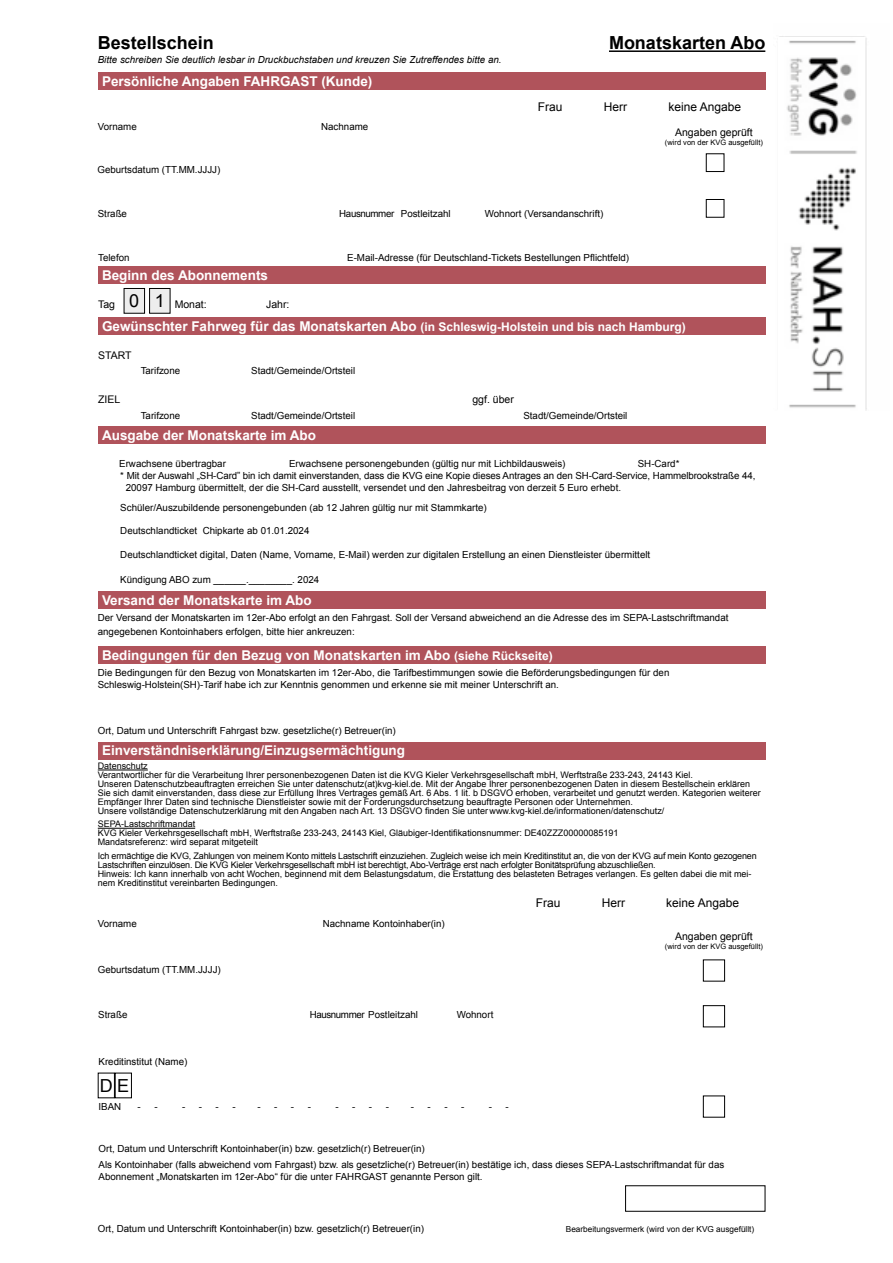
<style>
.page{position:relative;width:893px;height:1263px;background:#fff}
.page>*{position:absolute;margin:0;border:0;box-sizing:border-box;transform-origin:0 0}
.t1{font:700 18px "Arial";color:#000}
.t2{font:18px "Arial";color:#000}
.t3{font:700 13.5px "Arial";color:#fff}
.t4{font:12px "Arial";color:#000}
.t5{font:10.5px "Arial";color:#000}
.t6{font:9.75px/14.1px "Arial";color:#000}
.t7{font:italic 9.75px "Arial";color:#000}
.t8{font:9px/9px "Arial";color:#000}
.t9{font:9px/9px "Arial";letter-spacing:-.02em;color:#000}
.t10{font:8.25px "Arial";color:#000}
.t11{font:7.5px "Arial";color:#000}
.s1{font-size:12px}
.s2{font-size:18px}
</style>
<div class="page">
<div style="left:98px;top:72px;width:667px;height:17px;background:#b0535b"></div>
<div style="left:98px;top:267px;width:667px;height:17px;background:#b0535b"></div>
<div style="left:98px;top:318px;width:667px;height:17px;background:#b0535b"></div>
<div style="left:98px;top:426px;width:667px;height:17px;background:#b0535b"></div>
<div style="left:98px;top:591px;width:667px;height:17px;background:#b0535b"></div>
<div style="left:98px;top:646px;width:667px;height:17px;background:#b0535b"></div>
<div style="left:98px;top:742px;width:667px;height:17px;background:#b0535b"></div>
<hr style="left:609px;top:50px;width:156px;height:2px;background:#000">
<div style="left:124px;top:288px;width:21px;height:25px;background:#ededed"></div>
<div style="left:124px;top:288px;width:21px;height:26px;border:1px solid #000"></div>
<div style="left:150px;top:288px;width:20px;height:25px;background:#ededed"></div>
<div style="left:149px;top:288px;width:21px;height:26px;border:1px solid #000"></div>
<hr style="left:98px;top:770px;width:50px;height:1px;background:#000">
<hr style="left:98px;top:828px;width:97px;height:1px;background:#000">
<div style="left:703px;top:959px;width:22px;height:22px;border:1px solid #000"></div>
<div style="left:703px;top:1005px;width:22px;height:22px;border:1px solid #000"></div>
<div style="left:703px;top:1095px;width:22px;height:22px;border:1px solid #000"></div>
<div style="left:98px;top:1073px;width:17px;height:25px;border:1px solid #000"></div>
<div style="left:115px;top:1073px;width:17px;height:25px;border:1px solid #000"></div>
<div style="left:706px;top:153px;width:18px;height:19px;border:1px solid #000"></div>
<div style="left:706px;top:199px;width:18px;height:19px;border:1px solid #000"></div>
<img style="left:779px;top:36px;width:88px;height:374px">
<h1 class="t1" style="left:98px;top:31px;width:118px">Bestellschein</h1>
<h1 class="t1" style="left:609px;top:31px;width:158px">Monatskarten Abo</h1>
<p class="t7" style="left:98px;top:53px;width:405px">Bitte schreiben Sie deutlich lesbar in Druckbuchstaben und kreuzen Sie Zutreffendes bitte an.</p>
<p class="t4" style="left:538px;top:99px;width:26px">Frau</p>
<p class="t4" style="left:604px;top:99px;width:25px">Herr</p>
<p class="t4" style="left:668px;top:99px;width:74px">keine Angabe</p>
<p class="t6" style="left:98px;top:120px;width:41px">Vorname</p>
<p class="t6" style="left:321px;top:120px;width:49px">Nachname</p>
<p class="t6" style="left:97px;top:163px;width:124px">Geburtsdatum (TT.MM.JJJJ)</p>
<p class="t6" style="left:98px;top:206px;width:31px">Straße</p>
<p class="t6" style="left:339px;top:206px;width:113px">Hausnummer Postleitzahl</p>
<p class="t6" style="left:485px;top:206px;width:120px">Wohnort (Versandanschrift)</p>
<p class="t6" style="left:98px;top:251px;width:33px">Telefon</p>
<p class="t6" style="left:347px;top:251px;width:283px">E-Mail-Adresse (für Deutschland-Tickets Bestellungen Pflichtfeld)</p>
<h2 class="t3" style="left:102px;top:72px;width:272px">Persönliche Angaben FAHRGAST (Kunde)</h2>
<p class="t5" style="left:675px;top:126px;width:79px">Angaben geprüft</p>
<p class="t11" style="left:665px;top:138px;width:99px">(wird von der KVG ausgefüllt)</p>
<h2 class="t3" style="left:102px;top:267px;width:168px">Beginn des Abonnements</h2>
<h2 class="t3" style="left:102px;top:318px;width:585px">Gewünschter Fahrweg für das Monatskarten Abo <span class="s1">(in Schleswig-Holstein und bis nach Hamburg)</span></h2>
<p class="t5" style="left:98px;top:297px;width:110px">Tag <span class="s2">0 1</span> Monat:</p>
<p class="t5" style="left:266px;top:297px;width:25px">Jahr:</p>
<p class="t5" style="left:98px;top:348px;width:35px">START</p>
<p class="t5" style="left:98px;top:393px;width:24px">ZIEL</p>
<p class="t5" style="left:472px;top:393px;width:43px">ggf. über</p>
<p class="t6" style="left:141px;top:363px;width:41px">Tarifzone</p>
<p class="t6" style="left:251px;top:363px;width:106px">Stadt/Gemeinde/Ortsteil</p>
<p class="t6" style="left:141px;top:409px;width:41px">Tarifzone</p>
<p class="t6" style="left:251px;top:409px;width:106px">Stadt/Gemeinde/Ortsteil</p>
<p class="t6" style="left:523px;top:409px;width:106px">Stadt/Gemeinde/Ortsteil</p>
<h2 class="t3" style="left:102px;top:426px;width:216px">Ausgabe der Monatskarte im Abo</h2>
<p class="t6" style="left:119px;top:457px;width:108px">Erwachsene übertragbar</p>
<p class="t6" style="left:289px;top:457px;width:278px">Erwachsene personengebunden (gültig nur mit Lichbildausweis)</p>
<p class="t6" style="left:638px;top:457px;width:43px">SH-Card*</p>
<p class="t6" style="left:120px;top:469px;width:637px">* Mit der Auswahl „SH-Card” bin ich damit einverstanden, dass die KVG eine Kopie dieses Antrages an den SH-Card-Service, Hammelbrookstraße 44,</p>
<p class="t6" style="left:126px;top:480px;width:497px">20097 Hamburg übermittelt, der die SH-Card ausstellt, versendet und den Jahresbeitrag von derzeit 5 Euro erhebt.</p>
<p class="t6" style="left:120px;top:501px;width:368px">Schüler/Auszubildende personengebunden (ab 12 Jahren gültig nur mit Stammkarte)</p>
<p class="t6" style="left:120px;top:524px;width:191px">Deutschlandticket Chipkarte ab 01.01.2024</p>
<p class="t6" style="left:120px;top:548px;width:531px">Deutschlandticket digital, Daten (Name, Vorname, E-Mail) werden zur digitalen Erstellung an einen Dienstleister übermittelt</p>
<p class="t6" style="left:120px;top:572px;width:200px">Kündigung ABO zum ______.________. 2024</p>
<p class="t6" style="left:98px;top:610px;width:632px">Der Versand der Monatskarten im 12er-Abo erfolgt an den Fahrgast. Soll der Versand abweichend an die Adresse des im SEPA-Lastschriftmandat angegebenen Kontoinhabers erfolgen, bitte hier ankreuzen:</p>
<p class="t6" style="left:98px;top:667px;width:573px;line-height:11.7px">Die Bedingungen für den Bezug von Monatskarten im 12er-Abo, die Tarifbestimmungen sowie die Beförderungsbedingungen für den<br>Schleswig-Holstein(SH)-Tarif habe ich zur Kenntnis genommen und erkenne sie mit meiner Unterschrift an.</p>
<p class="t6" style="left:98px;top:724px;width:300px">Ort, Datum und Unterschrift Fahrgast bzw. gesetzliche(r) Betreuer(in)</p>
<h2 class="t3" style="left:102px;top:591px;width:211px">Versand der Monatskarte im Abo</h2>
<h2 class="t3" style="left:102px;top:646px;width:452px">Bedingungen für den Bezug von Monatskarten im Abo <span class="s1">(siehe Rückseite)</span></h2>
<h2 class="t3" style="left:102px;top:742px;width:305px">Einverständniserklärung/Einzugsermächtigung</h2>
<p class="t8" style="left:98px;top:761px;width:664px">Datenschutz<br>Verantwortlicher für die Verarbeitung Ihrer personenbezogenen Daten ist die KVG Kieler Verkehrsgesellschaft mbH, Werftstraße 233-243, 24143 Kiel.<br>Unseren Datenschutzbeauftragten erreichen Sie unter datenschutz(at)kvg-kiel.de. Mit der Angabe Ihrer personenbezogenen Daten in diesem Bestellschein erklären Sie sich damit einverstanden, dass diese zur Erfüllung Ihres Vertrages gemäß Art. 6 Abs. 1 lit. b DSGVO erhoben, verarbeitet und genutzt werden. Kategorien weiterer Empfänger Ihrer Daten sind technische Dienstleister sowie mit der Forderungsdurchsetzung beauftragte Personen oder Unternehmen.<br>Unsere vollständige Datenschutzerklärung mit den Angaben nach Art. 13 DSGVO finden Sie unter www.kvg-kiel.de/informationen/datenschutz/</p>
<p class="t8" style="left:98px;top:820px;width:522px">SEPA-Lastschriftmandat<br>KVG Kieler Verkehrsgesellschaft mbH, Werftstraße 233-243, 24143 Kiel, Gläubiger-Identifikationsnummer: DE40ZZZ00000085191<br>Mandatsreferenz: wird separat mitgeteilt</p>
<p class="t9" style="left:98px;top:851px;width:660px">Ich ermächtige die KVG, Zahlungen von meinem Konto mittels Lastschrift einzuziehen. Zugleich weise ich mein Kreditinstitut an, die von der KVG auf mein Konto gezogenen Lastschriften einzulösen. Die KVG Kieler Verkehrsgesellschaft mbH ist berechtigt, Abo-Verträge erst nach erfolgter Bonitätsprüfung abzuschließen.<br>Hinweis: Ich kann innerhalb von acht Wochen, beginnend mit dem Belastungsdatum, die Erstattung des belasteten Betrages verlangen. Es gelten dabei die mit mei&shy;nem Kreditinstitut vereinbarten Bedingungen.</p>
<p class="t6" style="left:98px;top:916px;width:41px">Vorname</p>
<p class="t6" style="left:323px;top:916px;width:123px">Nachname Kontoinhaber(in)</p>
<p class="t6" style="left:98px;top:963px;width:124px">Geburtsdatum (TT.MM.JJJJ)</p>
<p class="t6" style="left:98px;top:1008px;width:31px">Straße</p>
<p class="t6" style="left:310px;top:1008px;width:110px">Hausnummer Postleitzahl</p>
<p class="t6" style="left:457px;top:1008px;width:38px">Wohnort</p>
<p class="t6" style="left:99px;top:1054px;width:90px">Kreditinstitut (Name)</p>
<h1 class="t2" style="left:100px;top:1074px;width:31px">D E</h1>
<p class="t6" style="left:99px;top:1099px;width:24px">IBAN</p>
<p class="t6" style="left:138px;top:1099px;width:22px">- -</p>
<p class="t6" style="left:182px;top:1099px;width:22px">- -</p>
<p class="t6" style="left:216px;top:1099px;width:22px">- -</p>
<p class="t6" style="left:257px;top:1099px;width:22px">- -</p>
<p class="t6" style="left:291px;top:1099px;width:22px">- -</p>
<p class="t6" style="left:335px;top:1099px;width:22px">- -</p>
<p class="t6" style="left:369px;top:1099px;width:22px">- -</p>
<p class="t6" style="left:411px;top:1099px;width:22px">- -</p>
<p class="t6" style="left:444px;top:1099px;width:22px">- -</p>
<p class="t6" style="left:489px;top:1099px;width:22px">- -</p>
<p class="t4" style="left:536px;top:895px;width:26px">Frau</p>
<p class="t4" style="left:602px;top:895px;width:25px">Herr</p>
<p class="t4" style="left:666px;top:895px;width:74px">keine Angabe</p>
<p class="t5" style="left:675px;top:929px;width:79px">Angaben geprüft</p>
<p class="t11" style="left:665px;top:941px;width:99px">(wird von der KVG ausgefüllt)</p>
<p class="t6" style="left:99px;top:1141px;width:627px;line-height:15.9px">Ort, Datum und Unterschrift Kontoinhaber(in) bzw. gesetzlich(r) Betreuer(in)<br>Als Kontoinhaber (falls abweichend vom Fahrgast) bzw. als gesetzliche(r) Betreuer(in) bestätige ich, dass dieses SEPA-Lastschriftmandat für das</p>
<p class="t6" style="left:99px;top:1169px;width:386px">Abonnement „Monatskarten im 12er-Abo“ für die unter FAHRGAST genannte Person gilt.</p>
<p class="t6" style="left:98px;top:1222px;width:328px">Ort, Datum und Unterschrift Kontoinhaber(in) bzw. gesetzlich(r) Betreuer(in)</p>
<p class="t10" style="left:566px;top:1224px;width:190px">Bearbeitungsvermerk (wird von der KVG ausgefüllt)</p>
</div>
